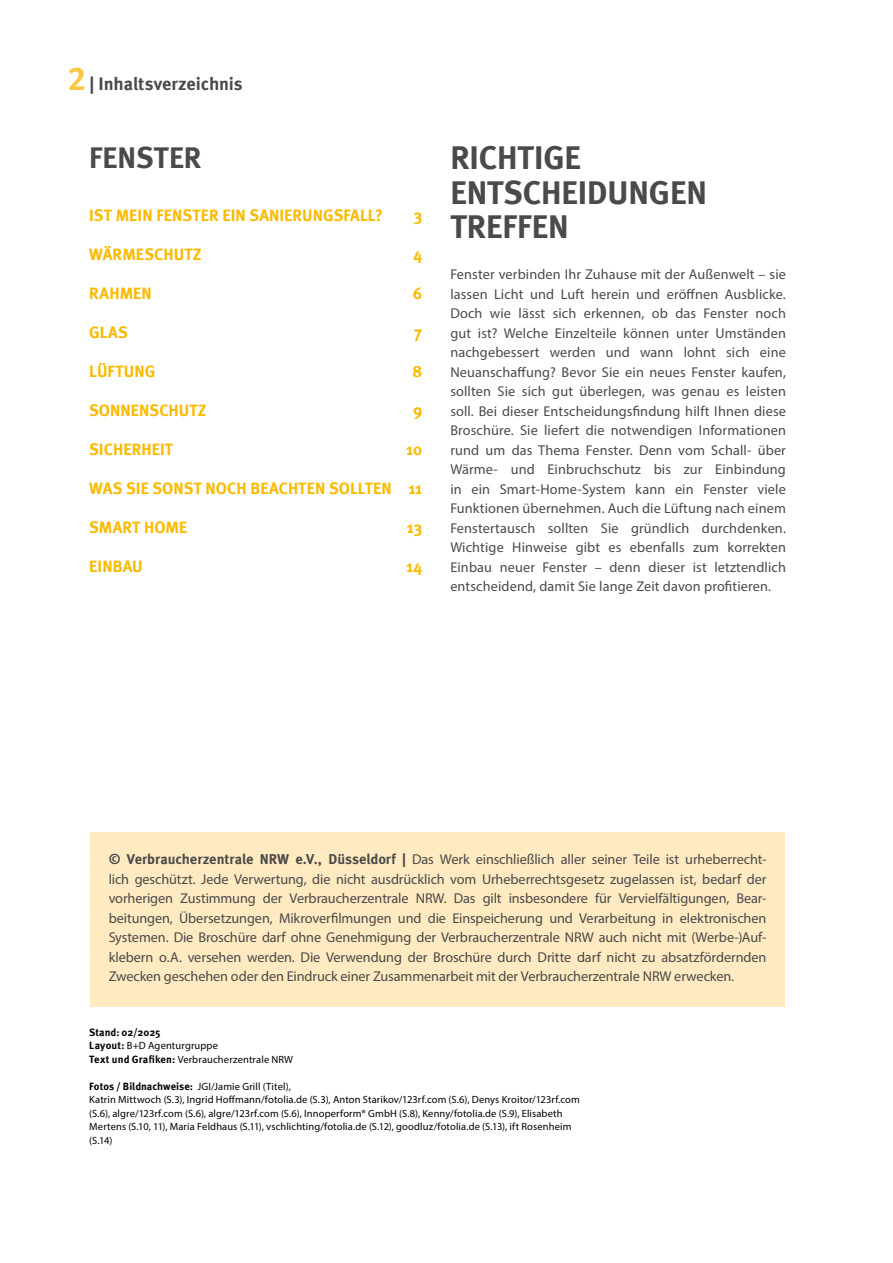
<style>
.page{position:relative;width:893px;height:1263px;background:#fff}
.page>*{position:absolute;margin:0;border:0;box-sizing:border-box;transform-origin:0 0}
.t1{font:700 33px/34.5px "Meta";color:#4a4a49}
.t2{font:700 30px "Meta";letter-spacing:.005em;color:#4a4a49}
.t3{font:700 18px "Meta Pro";letter-spacing:-.01em;color:#4a4a49}
.t4{font:700 16.5px "Meta";letter-spacing:.005em;color:#fbba00}
.t5{font:14.25px/19.5px "Myriad Pro";color:#4a4a49;text-align:justify}
.t6{font:10.5px/13.5px "Myriad Pro";letter-spacing:.01em;color:#000}
.t7{font:700 10.5px "Meta Pro";color:#000}
.s1{font-size:33px;color:#fdc744}
.s2{font-family:"Meta Pro";font-weight:700}
</style>
<div class="page">
<div style="left:90px;top:833px;width:695px;height:174px;background:#ffeac1"></div>
<p class="t3" style="left:67px;top:70px;width:177px"><span class="s1">2</span> | Inhaltsverzeichnis</p>
<h2 class="t2" style="left:89px;top:139px;width:114px">FENSTER</h2>
<p class="t4" style="left:89px;top:205px;width:295px">IST MEIN FENSTER EIN SANIERUNGSFALL?</p>
<p class="t4" style="left:413px;top:205px;width:10px">3</p>
<p class="t4" style="left:89px;top:244px;width:114px">WÄRMESCHUTZ</p>
<p class="t4" style="left:413px;top:244px;width:10px">4</p>
<p class="t4" style="left:89px;top:283px;width:64px">RAHMEN</p>
<p class="t4" style="left:413px;top:283px;width:11px">6</p>
<p class="t4" style="left:89px;top:322px;width:40px">GLAS</p>
<p class="t4" style="left:414px;top:322px;width:10px">7</p>
<p class="t4" style="left:89px;top:361px;width:68px">LÜFTUNG</p>
<p class="t4" style="left:412px;top:361px;width:11px">8</p>
<p class="t4" style="left:89px;top:400px;width:119px">SONNENSCHUTZ</p>
<p class="t4" style="left:413px;top:400px;width:11px">9</p>
<p class="t4" style="left:89px;top:439px;width:85px">SICHERHEIT</p>
<p class="t4" style="left:406px;top:439px;width:18px">10</p>
<p class="t4" style="left:89px;top:478px;width:334px">WAS SIE SONST NOCH BEACHTEN SOLLTEN 11</p>
<p class="t4" style="left:89px;top:517px;width:100px">SMART HOME</p>
<p class="t4" style="left:407px;top:517px;width:17px">13</p>
<p class="t4" style="left:89px;top:556px;width:55px">EINBAU</p>
<p class="t4" style="left:406px;top:556px;width:18px">14</p>
<h1 class="t1" style="left:450px;top:140px;width:258px">RICHTIGE<br>ENTSCHEIDUNGEN<br>TREFFEN</h1>
<p class="t5" style="left:450px;top:265px;width:337px">Fenster verbinden Ihr Zuhause mit der Außenwelt – sie lassen Licht und Luft herein und eröffnen Ausblicke.<br>Doch wie lässt sich erkennen, ob das Fenster noch gut ist? Welche Einzelteile können unter Umständen nachgebessert werden und wann lohnt sich eine Neuanschaffung? Bevor Sie ein neues Fenster kaufen, sollten Sie sich gut überlegen, was genau es leisten soll. Bei dieser Entscheidungsfindung hilft Ihnen diese Broschüre. Sie liefert die notwendigen Informationen rund um das Thema Fenster. Denn vom Schall- über Wärme- und Einbruchschutz bis zur Einbindung in ein Smart-Home-System kann ein Fenster viele Funktionen übernehmen. Auch die Lüftung nach einem Fenstertausch sollten Sie gründlich durchdenken.<br>Wichtige Hinweise gibt es ebenfalls zum korrekten Einbau neuer Fenster – denn dieser ist letztendlich entscheidend, damit Sie lange Zeit davon profitieren.</p>
<p class="t5" style="left:109px;top:850px;width:659px"><span class="s2">© Verbraucherzentrale NRW e.V., Düsseldorf |</span> Das Werk einschließlich aller seiner Teile ist urheberrecht&shy;lich geschützt. Jede Verwertung, die nicht ausdrücklich vom Urheberrechtsgesetz zugelassen ist, bedarf der vorherigen Zustimmung der Verbraucherzentrale NRW. Das gilt insbesondere für Vervielfältigungen, Bear&shy;beitungen, Übersetzungen, Mikroverfilmungen und die Einspeicherung und Verarbeitung in elektronischen Systemen. Die Broschüre darf ohne Genehmigung der Verbraucherzentrale NRW auch nicht mit (Werbe-)Auf&shy;klebern o.A. versehen werden. Die Verwendung der Broschüre durch Dritte darf nicht zu absatzfördernden Zwecken geschehen oder den Eindruck einer Zusammenarbeit mit der Verbraucherzentrale NRW erwecken.</p>
<p class="t7" style="left:89px;top:1024px;width:73px">Stand: 02/2025</p>
<p class="t6" style="left:89px;top:1039px;width:205px"><span class="s2">Layout:</span> B+D Agenturgruppe<br><span class="s2">Text und Grafiken:</span> Verbraucherzentrale NRW</p>
<p class="t6" style="left:89px;top:1079px;width:492px"><span class="s2">Fotos / Bildnachweise:</span> JGI/Jamie Grill (Titel),<br>Katrin Mittwoch (S.3), Ingrid Hoffmann/fotolia.de (S.3), Anton Starikov/123rf.com (S.6), Denys Kroitor/123rf.com (S.6), algre/123rf.com (S.6), algre/123rf.com (S.6), Innoperform® GmbH (S.8), Kenny/fotolia.de (S.9), Elisabeth Mertens (S.10, 11), Maria Feldhaus (S.11), vschlichting/fotolia.de (S.12), goodluz/fotolia.de (S.13), ift Rosenheim (S.14)</p>
</div>
